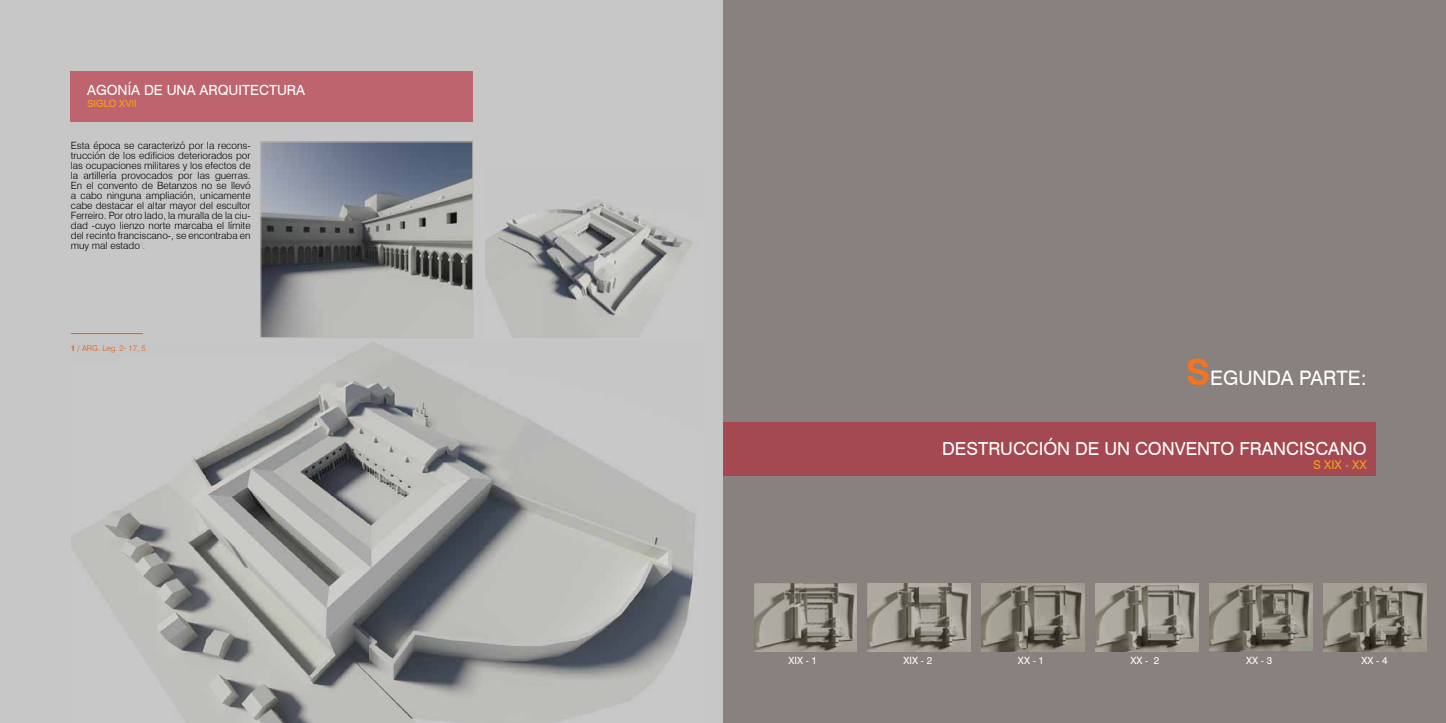
<style>
.page{position:relative;width:1446px;height:723px;background:#fff}
.page>*{position:absolute;margin:0;border:0;box-sizing:border-box;transform-origin:0 0}
.t1{font:20px "Swiss 721 BT";color:#fff}
.t2{font:18px "Swiss 721 BT";color:#fff}
.t3{font:14px "Swiss 721 BT";color:#fff}
.t4{font:12px "Swiss 721 BT";color:#f99f1c}
.t5{font:300 10px/10px "Swiss 721 BT";color:#000;text-align:justify}
.t6{font:10px "Swiss 721 BT";color:#fff}
.t7{font:10px "Swiss 721 BT";color:#f99f1c}
.t8{font:300 8px "Swiss 721 BT";color:#db5c1e}
.s1{font-style:italic;color:#6d6e71}
.s2{font-weight:700}
.s3{font-style:italic}
.s4{font-weight:700;font-size:36px;color:#f47421}
</style>
<div class="page">
<div style="left:0;top:0;width:725px;height:723px;background:#c7c7c7"></div>
<img style="left:485px;top:201px;width:207px;height:137px">
<img style="left:71px;top:342px;width:624px;height:380px">
<hr style="left:71px;top:333px;width:72px;height:1px;background:#db5c1e">
<img style="left:263px;top:144px;width:208px;height:192px">
<div style="left:261px;top:142px;width:212px;height:196px;border:1px solid #bfbdb1"></div>
<div style="left:266px;top:146px;width:15px;height:15px;border:1px solid #939598;border-radius:50%"></div>
<svg style="left:270px;top:150px;width:11px;height:11px"></svg>
<div style="left:71px;top:71px;width:402px;height:50px;background:#be646e"></div>
<div style="left:723px;top:0;width:723px;height:723px;background:#88817e"></div>
<div style="left:723px;top:422px;width:652px;height:54px;background:#a44851"></div>
<img style="left:1323px;top:584px;width:103px;height:68px">
<img style="left:754px;top:584px;width:103px;height:68px">
<img style="left:868px;top:584px;width:103px;height:68px">
<img style="left:981px;top:584px;width:103px;height:68px">
<img style="left:1095px;top:584px;width:103px;height:68px">
<img style="left:1209px;top:584px;width:103px;height:68px">
<h3 class="t3" style="left:87px;top:82px;width:219px">AGONÍA DE UNA ARQUITECTURA</h3>
<p class="t7" style="left:87px;top:98px;width:51px">SIGLO XVII</p>
<p class="t5" style="left:71px;top:141px;width:181px">Esta época se caracterizó por la recons&shy;trucción de los edificios deteriorados por las ocupaciones militares y los efectos de la artillería provocados por las guerras.<br>En el convento de Betanzos no se llevó a cabo ninguna ampliación, unicamente cabe destacar el altar mayor del escultor Ferreiro. Por otro lado, la muralla de la ciu&shy;dad -cuyo lienzo norte marcaba el límite del recinto franciscano-, se encontraba en muy mal estado<sup>1</sup><span class="s1">.</span></p>
<p class="t8" style="left:71px;top:343px;width:78px"><span class="s2">1</span> / ARG. Leg. 2- 17, <span class="s3">5.</span></p>
<h1 class="t1" style="left:1186px;top:366px;width:182px"><span class="s4">S</span>EGUNDA PARTE:</h1>
<h2 class="t2" style="left:942px;top:437px;width:426px">DESTRUCCIÓN DE UN CONVENTO FRANCISCANO</h2>
<p class="t4" style="left:1313px;top:457px;width:55px">S XIX - XX</p>
<p class="t6" style="left:788px;top:654px;width:30px">XIX - 1</p>
<p class="t6" style="left:903px;top:654px;width:30px">XIX - 2</p>
<p class="t6" style="left:1018px;top:654px;width:28px">XX - 1</p>
<p class="t6" style="left:1130px;top:654px;width:30px">XX - 2</p>
<p class="t6" style="left:1246px;top:654px;width:28px">XX - 3</p>
<p class="t6" style="left:1361px;top:654px;width:28px">XX - 4</p>
</div>
